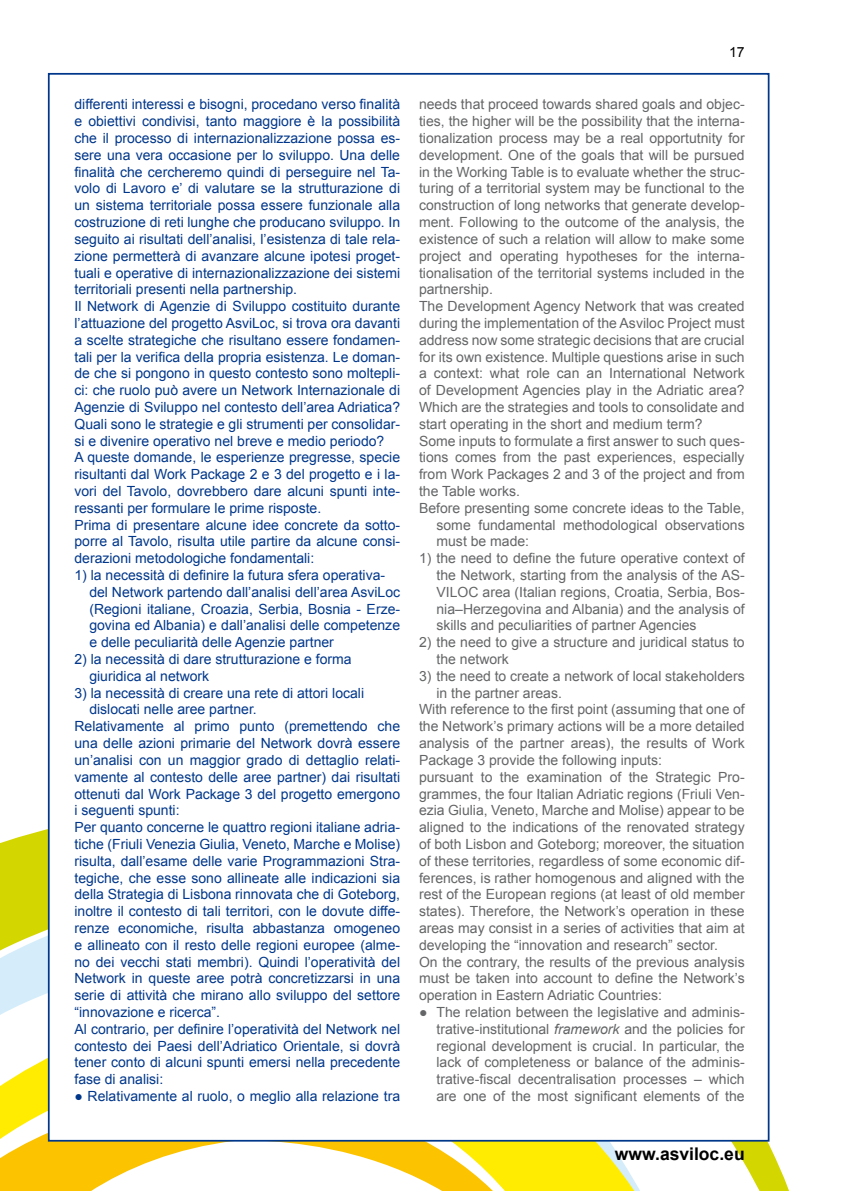
<style>
.page{position:relative;width:844px;height:1191px;background:#fff}
.page>*{position:absolute;margin:0;border:0;box-sizing:border-box;transform-origin:0 0}
.t1{font:700 17.5px "Arial";color:#000}
.t2{font:14px/16.8px "Arial";color:#00378b}
.t3{font:14px/16.8px "Arial";color:#646567;text-align:justify}
.t4{font:14px "Arial";color:#000}
.s1{font-style:italic}
</style>
<div class="page">
<svg style="left:0;top:765px;width:789px;height:426px"></svg>
<svg style="left:0;top:904px;width:684px;height:287px"></svg>
<div style="left:49px;top:74px;width:719px;height:1066px;background:#fff"></div>
<p class="t2" style="left:74px;top:96px;width:327px">differenti interessi e bisogni, procedano verso finalità e obiettivi condivisi, tanto maggiore è la possibilità che il processo di internazionalizzazione possa es&shy;sere una vera occasione per lo sviluppo. Una delle finalità che cercheremo quindi di perseguire nel Ta&shy;volo di Lavoro e’ di valutare se la strutturazione di un sistema territoriale possa essere funzionale alla costruzione di reti lunghe che producano sviluppo. In seguito ai risultati dell’analisi, l’esistenza di tale rela&shy;zione permetterà di avanzare alcune ipotesi proget&shy;tuali e operative di internazionalizzazione dei sistemi territoriali presenti nella partnership.<br>Il Network di Agenzie di Sviluppo costituito durante l’attuazione del progetto AsviLoc, si trova ora davanti a scelte strategiche che risultano essere fondamen&shy;tali per la verifica della propria esistenza. Le doman&shy;de che si pongono in questo contesto sono moltepli&shy;ci: che ruolo può avere un Network Internazionale di Agenzie di Sviluppo nel contesto dell’area Adriatica?<br>Quali sono le strategie e gli strumenti per consolidar&shy;si e divenire operativo nel breve e medio periodo?<br>A queste domande, le esperienze pregresse, specie risultanti dal Work Package 2 e 3 del progetto e i la&shy;vori del Tavolo, dovrebbero dare alcuni spunti inte&shy;ressanti per formulare le prime risposte.<br>Prima di presentare alcune idee concrete da sotto&shy;porre al Tavolo, risulta utile partire da alcune consi&shy;derazioni metodologiche fondamentali:</p>
<p class="t2" style="left:89px;top:567px;width:312px;text-indent:-15px">1) la necessità di definire la futura sfera operativa&shy;del Network partendo dall’analisi dell’area AsviLoc (Regioni italiane, Croazia, Serbia, Bosnia - Erze&shy;govina ed Albania) e dall’analisi delle competenze e delle peculiarità delle Agenzie partner</p>
<p class="t2" style="left:89px;top:651px;width:264px;text-indent:-15px">2) la necessità di dare strutturazione e forma giuridica al network</p>
<p class="t2" style="left:74px;top:684px;width:291px">3) la necessità di creare una rete di attori locali</p>
<p class="t2" style="left:89px;top:701px;width:169px">dislocati nelle aree partner.</p>
<p class="t2" style="left:74px;top:718px;width:327px">Relativamente al primo punto (premettendo che</p>
<p class="t2" style="left:74px;top:735px;width:327px">una delle azioni primarie del Network dovrà essere</p>
<p class="t2" style="left:74px;top:751px;width:327px">un’analisi con un maggior grado di dettaglio relati-</p>
<p class="t2" style="left:74px;top:768px;width:327px">vamente al contesto delle aree partner) dai risultati</p>
<p class="t2" style="left:74px;top:785px;width:327px">ottenuti dal Work Package 3 del progetto emergono</p>
<p class="t2" style="left:74px;top:802px;width:107px">i seguenti spunti:</p>
<p class="t2" style="left:74px;top:819px;width:327px">Per quanto concerne le quattro regioni italiane adria-</p>
<p class="t2" style="left:74px;top:835px;width:327px">tiche (Friuli Venezia Giulia, Veneto, Marche e Molise)</p>
<p class="t2" style="left:74px;top:852px;width:327px">risulta, dall’esame delle varie Programmazioni Stra-</p>
<p class="t2" style="left:74px;top:869px;width:327px">tegiche, che esse sono allineate alle indicazioni sia</p>
<p class="t2" style="left:74px;top:886px;width:327px">della Strategia di Lisbona rinnovata che di Goteborg,</p>
<p class="t2" style="left:74px;top:903px;width:327px">inoltre il contesto di tali territori, con le dovute diffe-</p>
<p class="t2" style="left:74px;top:919px;width:327px">renze economiche, risulta abbastanza omogeneo</p>
<p class="t2" style="left:74px;top:936px;width:327px">e allineato con il resto delle regioni europee (alme-</p>
<p class="t2" style="left:74px;top:953px;width:327px">no dei vecchi stati membri). Quindi l’operatività del</p>
<p class="t2" style="left:74px;top:970px;width:327px">Network in queste aree potrà concretizzarsi in una</p>
<p class="t2" style="left:74px;top:987px;width:327px">serie di attività che mirano allo sviluppo del settore</p>
<p class="t2" style="left:74px;top:1003px;width:147px">“innovazione e ricerca”.</p>
<p class="t2" style="left:74px;top:1020px;width:327px">Al contrario, per definire l’operatività del Network nel</p>
<p class="t2" style="left:74px;top:1037px;width:327px">contesto dei Paesi dell’Adriatico Orientale, si dovrà</p>
<p class="t2" style="left:74px;top:1054px;width:327px">tener conto di alcuni spunti emersi nella precedente</p>
<p class="t2" style="left:74px;top:1071px;width:90px">fase di analisi:</p>
<p class="t2" style="left:74px;top:1087px;width:327px">● Relativamente al ruolo, o meglio alla relazione tra</p>
<p class="t4" style="left:729px;top:43px;width:17px">17</p>
<p class="t3" style="left:419px;top:96px;width:327px">needs that proceed towards shared goals and objec-</p>
<p class="t3" style="left:419px;top:113px;width:327px">ties, the higher will be the possibility that the interna-</p>
<p class="t3" style="left:419px;top:130px;width:327px">tionalization process may be a real opportutnity for</p>
<p class="t3" style="left:419px;top:147px;width:327px">development. One of the goals that will be pursued</p>
<p class="t3" style="left:419px;top:163px;width:327px">in the Working Table is to evaluate whether the struc-</p>
<p class="t3" style="left:419px;top:180px;width:327px">turing of a territorial system may be functional to the</p>
<p class="t3" style="left:419px;top:197px;width:327px">construction of long networks that generate develop-</p>
<p class="t3" style="left:419px;top:214px;width:327px">ment. Following to the outcome of the analysis, the</p>
<p class="t3" style="left:419px;top:231px;width:327px">existence of such a relation will allow to make some</p>
<p class="t3" style="left:419px;top:247px;width:327px">project and operating hypotheses for the interna-</p>
<p class="t3" style="left:419px;top:264px;width:327px">tionalisation of the territorial systems included in the</p>
<p class="t3" style="left:419px;top:281px;width:75px">partnership.</p>
<p class="t3" style="left:419px;top:298px;width:327px">The Development Agency Network that was created</p>
<p class="t3" style="left:419px;top:315px;width:327px">during the implementation of the Asviloc Project must</p>
<p class="t3" style="left:419px;top:331px;width:327px">address now some strategic decisions that are crucial</p>
<p class="t3" style="left:419px;top:348px;width:327px">for its own existence. Multiple questions arise in such</p>
<p class="t3" style="left:419px;top:365px;width:327px">a context: what role can an International Network</p>
<p class="t3" style="left:419px;top:382px;width:327px">of Development Agencies play in the Adriatic area?</p>
<p class="t3" style="left:419px;top:399px;width:327px">Which are the strategies and tools to consolidate and</p>
<p class="t3" style="left:419px;top:415px;width:285px">start operating in the short and medium term?</p>
<p class="t3" style="left:419px;top:432px;width:327px">Some inputs to formulate a first answer to such ques-</p>
<p class="t3" style="left:419px;top:449px;width:327px">tions comes from the past experiences, especially</p>
<p class="t3" style="left:419px;top:466px;width:327px">from Work Packages 2 and 3 of the project and from</p>
<p class="t3" style="left:419px;top:483px;width:102px">the Table works.</p>
<p class="t3" style="left:419px;top:499px;width:327px">Before presenting some concrete ideas to the Table,</p>
<p class="t3" style="left:436px;top:516px;width:309px">some fundamental methodological observations</p>
<p class="t3" style="left:436px;top:533px;width:94px">must be made:</p>
<p class="t3" style="left:436px;top:550px;width:309px;text-indent:-18px">1) the need to define the future operative context of the Network, starting from the analysis of the AS-VILOC area (Italian regions, Croatia, Serbia, Bos&shy;nia–Herzegovina and Albania) and the analysis of skills and peculiarities of partner Agencies</p>
<p class="t3" style="left:436px;top:634px;width:309px;text-indent:-18px">2) the need to give a structure and juridical status to the network</p>
<p class="t3" style="left:419px;top:667px;width:327px">3) the need to create a network of local stakeholders</p>
<p class="t3" style="left:436px;top:684px;width:127px">in the partner areas.</p>
<p class="t3" style="left:419px;top:701px;width:327px">With reference to the first point (assuming that one of</p>
<p class="t3" style="left:419px;top:718px;width:327px">the Network’s primary actions will be a more detailed</p>
<p class="t3" style="left:419px;top:735px;width:327px">analysis of the partner areas), the results of Work</p>
<p class="t3" style="left:419px;top:751px;width:244px">Package 3 provide the following inputs:</p>
<p class="t3" style="left:419px;top:768px;width:327px">pursuant to the examination of the Strategic Pro-</p>
<p class="t3" style="left:419px;top:785px;width:327px">grammes, the four Italian Adriatic regions (Friuli Ven-</p>
<p class="t3" style="left:419px;top:802px;width:327px">ezia Giulia, Veneto, Marche and Molise) appear to be</p>
<p class="t3" style="left:419px;top:819px;width:327px">aligned to the indications of the renovated strategy</p>
<p class="t3" style="left:419px;top:835px;width:327px">of both Lisbon and Goteborg; moreover, the situation</p>
<p class="t3" style="left:419px;top:852px;width:327px">of these territories, regardless of some economic dif-</p>
<p class="t3" style="left:419px;top:869px;width:327px">ferences, is rather homogenous and aligned with the</p>
<p class="t3" style="left:419px;top:886px;width:327px">rest of the European regions (at least of old member</p>
<p class="t3" style="left:419px;top:903px;width:327px">states). Therefore, the Network’s operation in these</p>
<p class="t3" style="left:419px;top:919px;width:327px">areas may consist in a series of activities that aim at</p>
<p class="t3" style="left:419px;top:936px;width:300px">developing the “innovation and research” sector.</p>
<p class="t3" style="left:419px;top:953px;width:327px">On the contrary, the results of the previous analysis</p>
<p class="t3" style="left:419px;top:970px;width:327px">must be taken into account to define the Network’s</p>
<p class="t3" style="left:419px;top:987px;width:244px">operation in Eastern Adriatic Countries:</p>
<p class="t3" style="left:436px;top:1003px;width:309px;text-indent:-18px">● The relation between the legislative and adminis&shy;trative-institutional <span class="s1">framework</span> and the policies for regional development is crucial. In particular, the lack of completeness or balance of the adminis&shy;trative-fiscal decentralisation processes – which are one of the most significant elements of the</p>
<p class="t1" style="left:614px;top:1142px;width:131px">www.asviloc.eu</p>
</div>
